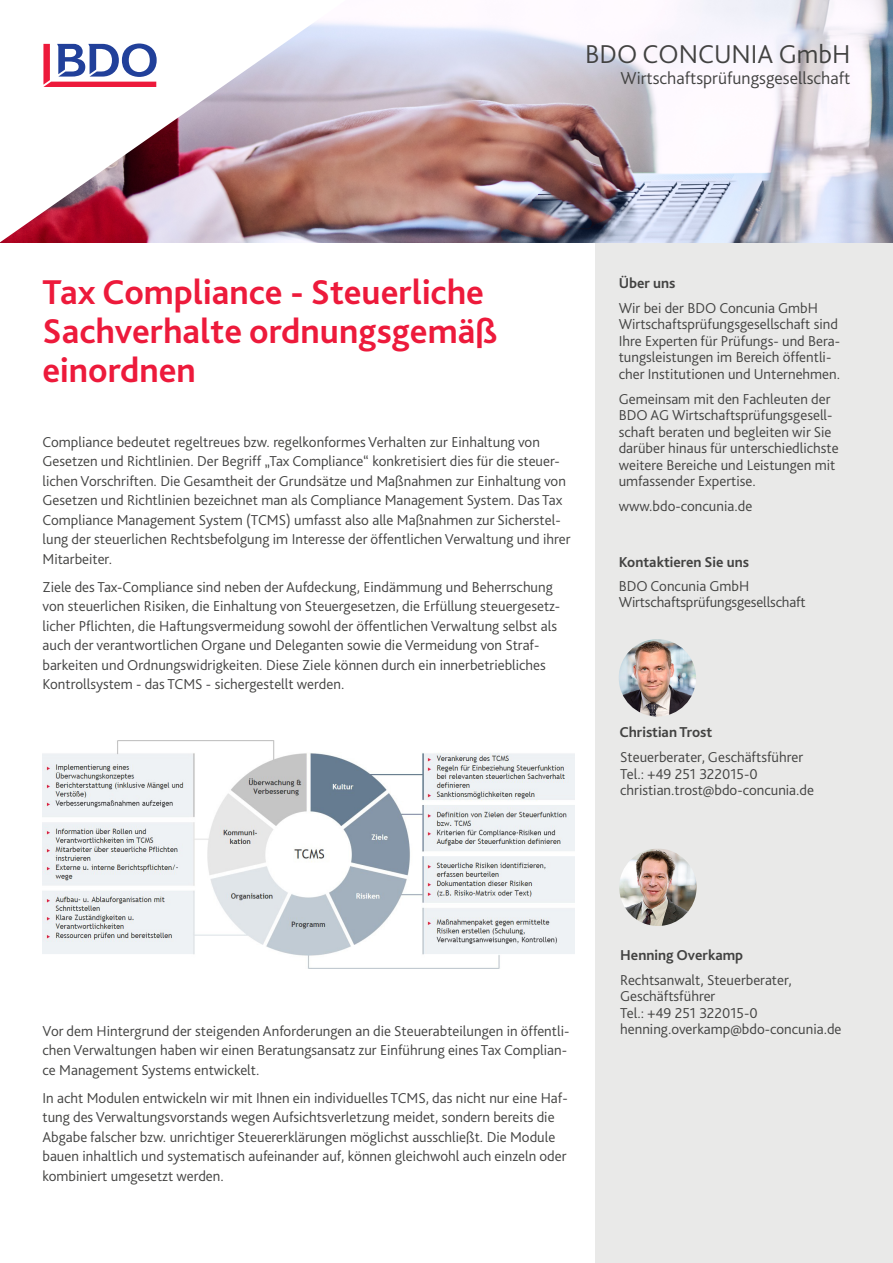
<style>
.page{position:relative;width:893px;height:1263px;background:#fff}
.page>*{position:absolute;margin:0;border:0;box-sizing:border-box;transform-origin:0 0}
.t1{font:700 36px/39px "Bliss Pro";color:#ed1a3b}
.t2{font:300 27px "Bliss Pro";color:#424241}
.t3{font:300 18px "Bliss Pro";color:#424241}
.t4{font:300 15px/19.5px "Bliss Pro";color:#424241}
.t5{font:700 15px "Bliss Pro";color:#424241}
</style>
<div class="page">
<div style="left:595px;top:242px;width:298px;height:1021px;background:#e9e9e8"></div>
<img style="left:346px;top:0;width:547px;height:242px">
<img style="left:619px;top:639px;width:77px;height:77px;border-radius:39px">
<img style="left:619px;top:849px;width:78px;height:77px;border-radius:39px">
<img style="left:43px;top:740px;width:531px;height:229px">
<svg style="left:0;top:22px;width:346px;height:220px"></svg>
<svg style="left:43px;top:44px;width:114px;height:43px"></svg>
<h2 class="t2" style="left:585px;top:37px;width:267px">BDO CONCUNIA GmbH</h2>
<p class="t3" style="left:620px;top:67px;width:231px">Wirtschaftsprüfungsgesellschaft</p>
<h1 class="t1" style="left:43px;top:271px;width:456px">Tax Compliance - Steuerliche<br>Sachverhalte ordnungsgemäß einordnen</h1>
<p class="t4" style="left:43px;top:431px;width:529px">Compliance bedeutet regeltreues bzw. regelkonformes Verhalten zur Einhaltung von Gesetzen und Richtlinien. Der Begriff „Tax Compliance“ konkretisiert dies für die steuer&shy;lichen Vorschriften. Die Gesamtheit der Grundsätze und Maßnahmen zur Einhaltung von Gesetzen und Richtlinien bezeichnet man als Compliance Management System. Das Tax Compliance Management System (TCMS) umfasst also alle Maßnahmen zur Sicherstel&shy;lung der steuerlichen Rechtsbefolgung im Interesse der öffentlichen Verwaltung und ihrer Mitarbeiter.</p>
<p class="t4" style="left:43px;top:576px;width:519px">Ziele des Tax-Compliance sind neben der Aufdeckung, Eindämmung und Beherrschung von steuerlichen Risiken, die Einhaltung von Steuergesetzen, die Erfüllung steuergesetz&shy;licher Pflichten, die Haftungsvermeidung sowohl der öffentlichen Verwaltung selbst als auch der verantwortlichen Organe und Deleganten sowie die Vermeidung von Straf&shy;barkeiten und Ordnungswidrigkeiten. Diese Ziele können durch ein innerbetriebliches Kontrollsystem - das TCMS - sichergestellt werden.</p>
<p class="t5" style="left:619px;top:273px;width:58px">Über uns</p>
<p class="t4" style="left:619px;top:299px;width:223px;line-height:16.5px">Wir bei der BDO Concunia GmbH Wirtschaftsprüfungsgesellschaft sind Ihre Experten für Prüfungs- und Bera&shy;tungsleistungen im Bereich öffentli&shy;cher Institutionen und Unternehmen.</p>
<p class="t4" style="left:619px;top:390px;width:222px;line-height:16.5px">Gemeinsam mit den Fachleuten der BDO AG Wirtschaftsprüfungsgesell&shy;schaft beraten und begleiten wir Sie darüber hinaus für unterschiedlichste weitere Bereiche und Leistungen mit umfassender Expertise.</p>
<p class="t4" style="left:619px;top:496px;width:135px">www.bdo-concunia.de</p>
<p class="t5" style="left:619px;top:553px;width:132px">Kontaktieren Sie uns</p>
<p class="t4" style="left:619px;top:577px;width:189px;line-height:16.5px">BDO Concunia GmbH<br>Wirtschaftsprüfungsgesellschaft</p>
<p class="t5" style="left:619px;top:723px;width:94px">Christian Trost</p>
<p class="t4" style="left:620px;top:748px;width:195px;line-height:16.5px">Steuerberater, Geschäftsführer<br>Tel.: +49 251 322015-0 christian.trost@bdo-concunia.de</p>
<p class="t4" style="left:43px;top:1020px;width:528px">Vor dem Hintergrund der steigenden Anforderungen an die Steuerabteilungen in öffentli&shy;chen Verwaltungen haben wir einen Beratungsansatz zur Einführung eines Tax Complian&shy;ce Management Systems entwickelt.</p>
<p class="t4" style="left:43px;top:1087px;width:527px">In acht Modulen entwickeln wir mit Ihnen ein individuelles TCMS, das nicht nur eine Haf&shy;tung des Verwaltungsvorstands wegen Aufsichtsverletzung meidet, sondern bereits die Abgabe falscher bzw. unrichtiger Steuererklärungen möglichst ausschließt. Die Module bauen inhaltlich und systematisch aufeinander auf, können gleichwohl auch einzeln oder kombiniert umgesetzt werden.</p>
<p class="t5" style="left:620px;top:945px;width:124px">Henning Overkamp</p>
<p class="t4" style="left:620px;top:971px;width:223px;line-height:16.5px">Rechtsanwalt, Steuerberater,<br>Geschäftsführer<br>Tel.: +49 251 322015-0 henning.overkamp@bdo-concunia.de</p>
</div>
